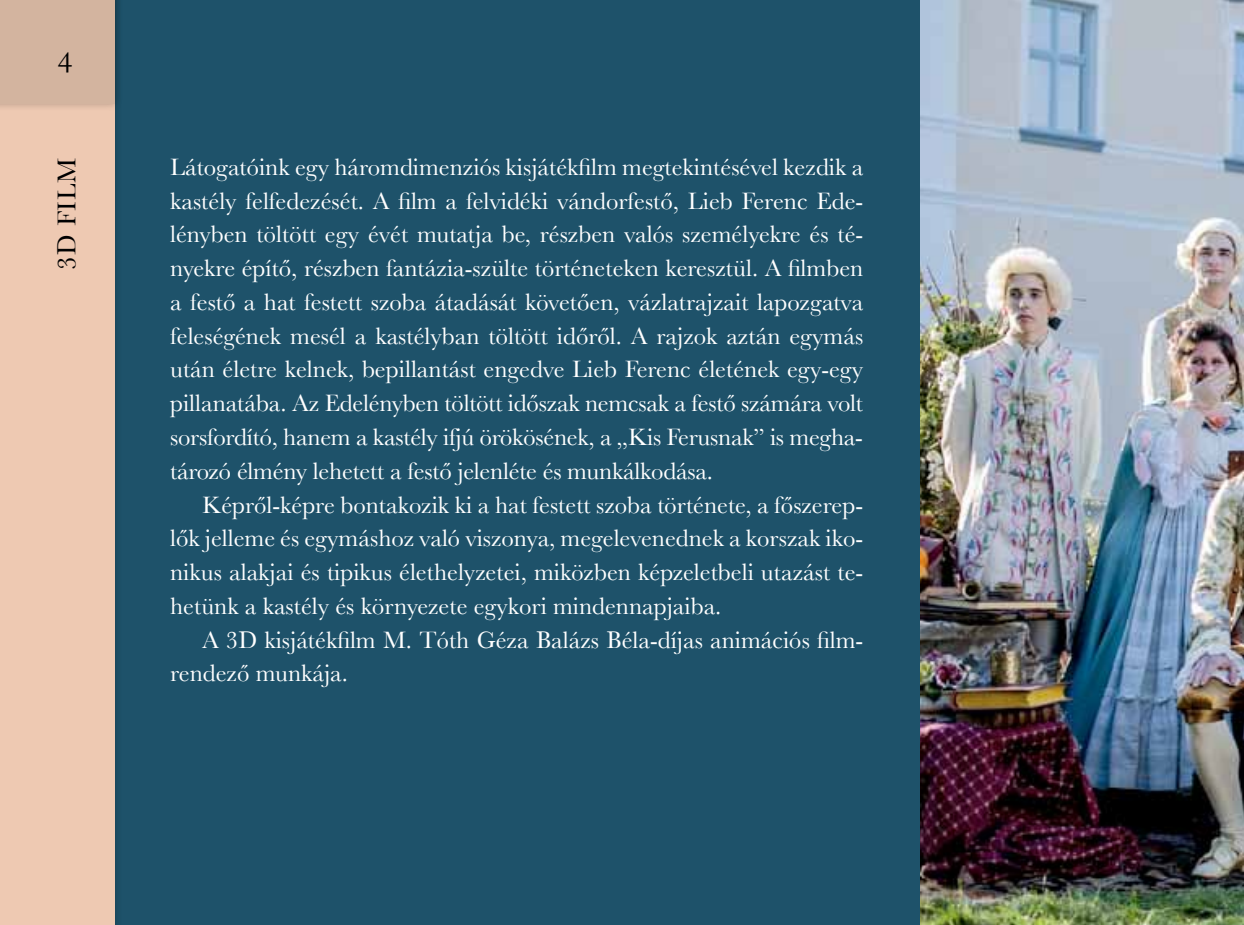
<style>
.page{position:relative;width:1244px;height:925px;background:#fff}
.page>*{position:absolute;margin:0;border:0;box-sizing:border-box;transform-origin:0 0}
.t1{font:31.5px "Garamond";color:#000}
.t2{font:27px "Baskerville";letter-spacing:.03em;color:#000}
.t3{font:24.75px/33.8px "Baskerville";color:#fff;text-align:justify}
</style>
<div class="page">
<div style="left:0;top:0;width:955px;height:925px;background:#1e526a"></div>
<div style="left:0;top:0;width:123px;height:925px;background:#1c4d64"></div>
<div style="left:0;top:0;width:115px;height:925px;background:#eec9b2"></div>
<div style="left:0;top:0;width:123px;height:112px;background:#000;opacity:.25"></div>
<div style="left:0;top:0;width:115px;height:104px;background:#d3b49f"></div>
<img style="left:920px;top:0;width:324px;height:925px">
<p class="t1" style="left:57px;top:43px;width:16px">4</p>
<p class="t2" style="left:51px;top:270px;width:110px;rotate:-90deg">3D film</p>
<p class="t3" style="left:170px;top:150px;width:695px">Látogatóink egy háromdimenziós kisjátékfilm megtekintésével kezdik a kastély felfedezését. A film a felvidéki vándorfestő, Lieb Ferenc Ede&shy;lényben töltött egy évét mutatja be, részben valós személyekre és té&shy;nyekre építő, részben fantázia-szülte történeteken keresztül. A filmben a festő a hat festett szoba átadását követően, vázlatrajzait lapozgatva feleségének mesél a kastélyban töltött időről. A rajzok aztán egymás után életre kelnek, bepillantást engedve Lieb Ferenc életének egy-egy pillanatába. Az Edelényben töltött időszak nemcsak a festő számára volt sorsfordító, hanem a kastély ifjú örökösének, a „Kis Ferusnak” is megha&shy;tározó élmény lehetett a festő jelenléte és munkálkodása.</p>
<p class="t3" style="left:170px;top:487px;width:695px;text-indent:32px">Képről-képre bontakozik ki a hat festett szoba története, a főszerep&shy;lők jelleme és egymáshoz való viszonya, megelevenednek a korszak iko&shy;nikus alakjai és tipikus élethelyzetei, miközben képzeletbeli utazást te&shy;hetünk a kastély és környezete egykori mindennapjaiba.</p>
<p class="t3" style="left:170px;top:622px;width:695px;text-indent:32px">A 3D kisjátékfilm M. Tóth Géza Balázs Béla-díjas animációs film&shy;rendező munkája.</p>
</div>
